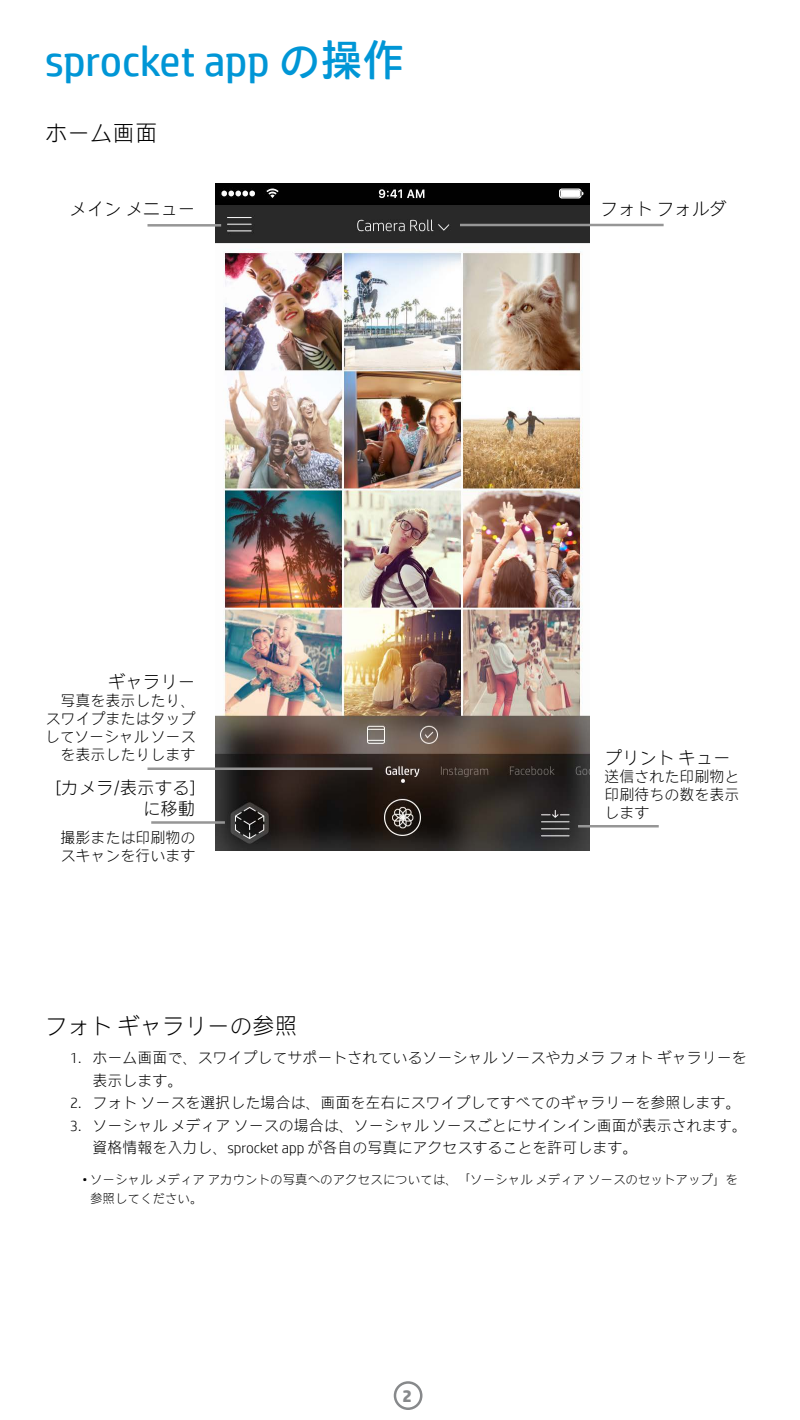
<style>
.page{position:relative;width:800px;height:1420px;background:#fff}
.page>*{position:absolute;margin:0;border:0;box-sizing:border-box;transform-origin:0 0}
.t1{font:42.5px "HP Simplified";color:#0096d6}
.t2{font:300 22.5px "HP Simplified Jpan";color:#000}
.t3{font:300 17.5px/21px "HP Simplified Jpan";color:#000;text-align:right}
.t4{font:700 17.5px "HP Simplified";color:#87898b}
.t5{font:300 15px/18px "HP Simplified Jpan";color:#000}
.Bullets{font:300 12.5px/18.8px "HP Simplified Jpan";color:#000}
.s1{font-family:"HP Simplified Jpan"}
.s2{font-family:"HP Simplified"}
</style>
<div class="page">
<div style="left:394px;top:1381px;width:28px;height:29px;border:2px solid #87898b;border-radius:50%"></div>
<img style="left:215px;top:183px;width:375px;height:667px">
<hr style="left:148px;top:768px;width:224px;height:2px;background:#969696">
<hr style="left:148px;top:224px;width:73px;height:3px;background:#969696">
<hr style="left:578px;top:825px;width:81px;height:3px;background:#969696">
<hr style="left:460px;top:224px;width:204px;height:2px;background:#969696">
<hr style="left:151px;top:821px;width:74px;height:3px;background:#969696">
<p class="t1" style="left:45px;top:33px;width:362px">sprocket app <span class="s1">の操作</span></p>
<p class="t2" style="left:45px;top:120px;width:114px">ホーム画面</p>
<p class="t3" style="left:69px;top:199px;width:128px">メインメニュー</p>
<p class="t3" style="left:108px;top:672px;width:89px">ギャラリー</p>
<p class="t5" style="left:45px;top:692px;width:152px;text-align:right">写真を表示したり、スワイプまたはタップしてソーシャルソースを表示したりします</p>
<p class="t3" style="left:56px;top:777px;width:141px"><span class="s2">[</span>カメラ<span class="s2">/</span>表示する<span class="s2">]</span>に移動</p>
<p class="t5" style="left:60px;top:828px;width:136px">撮影または印刷物のスキャンを行います</p>
<p class="t3" style="left:601px;top:199px;width:128px">フォトフォルダ</p>
<p class="t3" style="left:605px;top:748px;width:128px">プリントキュー</p>
<p class="t5" style="left:605px;top:768px;width:136px;text-align:justify">送信された印刷物と印刷待ちの数を表示します</p>
<p class="t2" style="left:45px;top:1013px;width:254px">フォトギャラリーの参照</p>
<p class="t5" style="left:92px;top:1047px;width:656px;line-height:22.5px;text-indent:-22px"><span class="s2">1.</span> ホーム画面で、スワイプしてサポートされているソーシャルソースやカメラフォトギャラリーを表示します。</p>
<p class="t5" style="left:70px;top:1094px;width:672px"><span class="s2">2.</span> フォトソースを選択した場合は、画面を左右にスワイプしてすべてのギャラリーを参照します。</p>
<p class="t5" style="left:92px;top:1114px;width:656px;line-height:22.5px;text-indent:-22px"><span class="s2">3.</span> ソーシャルメディアソースの場合は、ソーシャルソースごとにサインイン画面が表示されます。資格情報を入力し、<span class="s2">sprocket app</span> が各自の写真にアクセスすることを許可します。</p>
<p class="Bullets" style="left:90px;top:1171px;width:650px;text-indent:-8px"><span class="s2">•</span> ソーシャルメディアアカウントの写真へのアクセスについては、「ソーシャルメディアソースのセットアップ」を参照してください。</p>
<p class="t4" style="left:402px;top:1384px;width:11px">2</p>
</div>
